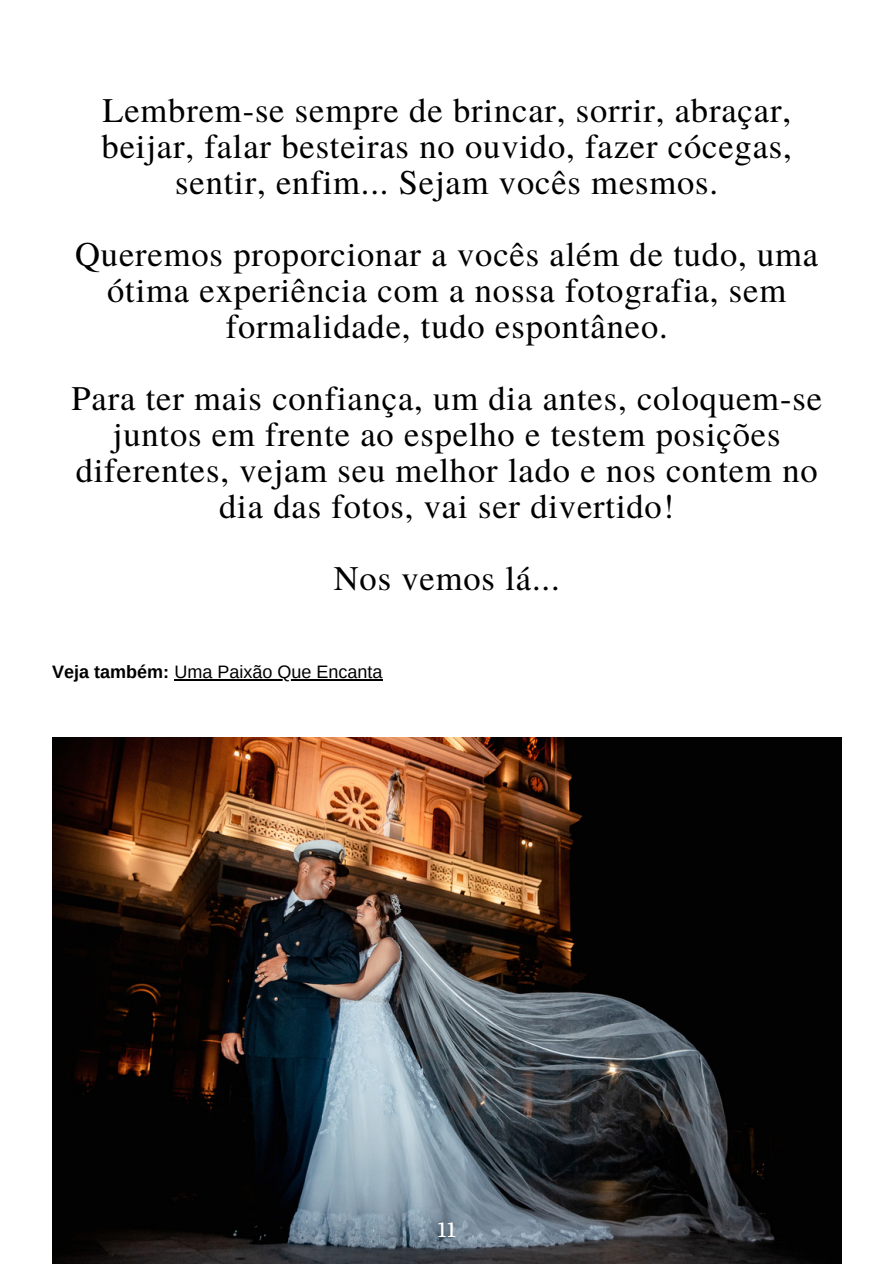
<style>
.page{position:relative;width:893px;height:1264px;background:#fff}
.page>*{position:absolute;margin:0;border:0;box-sizing:border-box;transform-origin:0 0}
.t1{font:34.5px/36px "Te X Gyre Termes";letter-spacing:.025em;color:#000;text-align:center}
.t2{font:22.5px "Marta";color:#fff}
.t3{font:18px "Arimo";color:#000}
.s1{font-weight:700}
</style>
<div class="page">
<img style="left:52px;top:737px;width:789px;height:526px">
<hr style="left:174px;top:679px;width:208px;height:1px;background:#000">
<p class="t1" style="left:102px;top:91px;width:691px">Lembrem-se sempre de brincar, sorrir, abraçar, beijar, falar besteiras no ouvido, fazer cócegas, sentir, enfim... Sejam vocês mesmos.</p>
<p class="t1" style="left:75px;top:235px;width:744px">Queremos proporcionar a vocês além de tudo, uma ótima experiência com a nossa fotografia, sem formalidade, tudo espontâneo.</p>
<p class="t1" style="left:71px;top:379px;width:752px">Para ter mais confiança, um dia antes, coloquem-se juntos em frente ao espelho e testem posições diferentes, vejam seu melhor lado e nos contem no dia das fotos, vai ser divertido!</p>
<p class="t1" style="left:334px;top:559px;width:227px">Nos vemos lá...</p>
<p class="t3" style="left:52px;top:662px;width:332px"><span class="s1">Veja também:</span> Uma Paixão Que Encanta</p>
<p class="t2" style="left:437px;top:1220px;width:20px">11</p>
</div>
